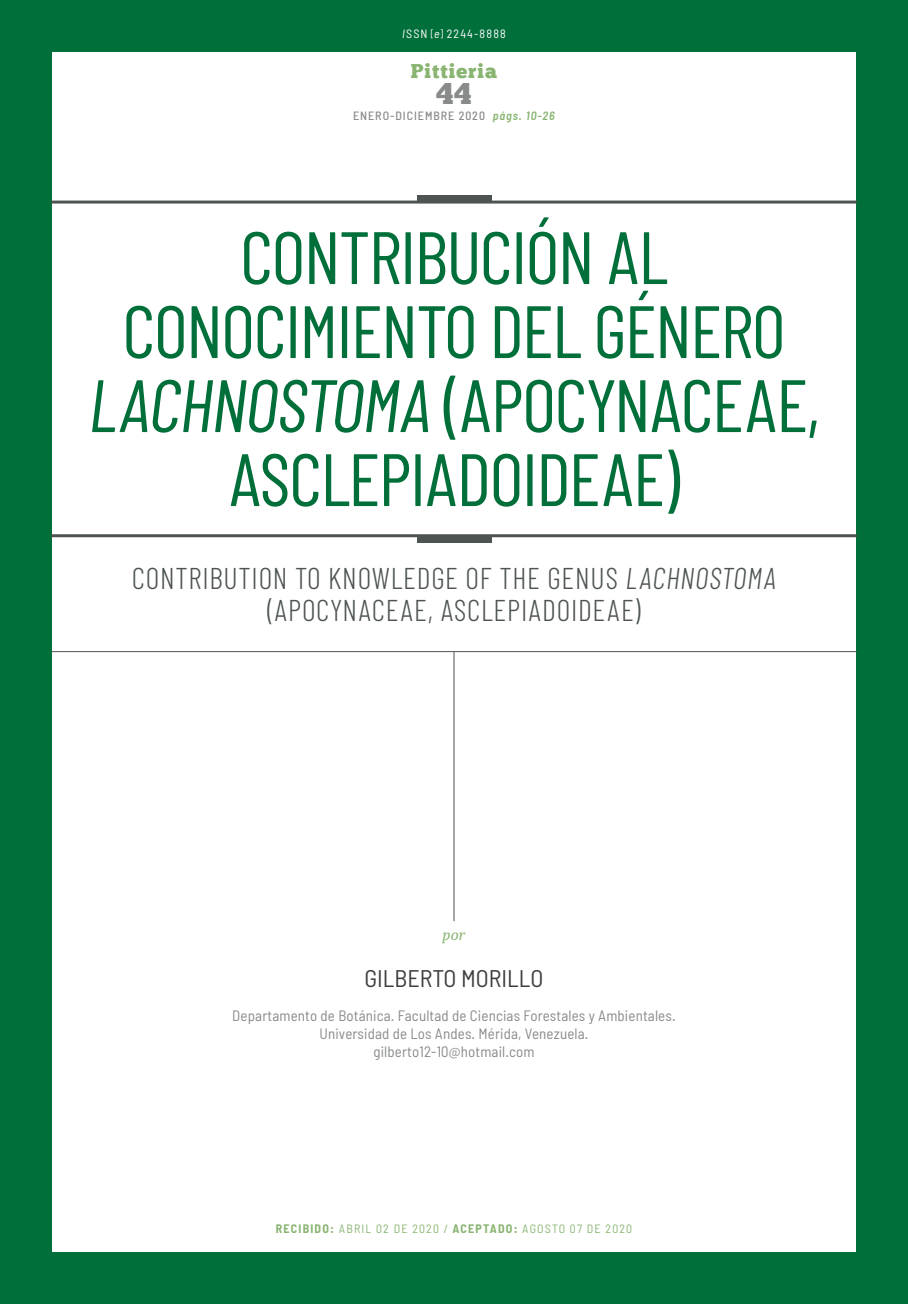
<style>
.page{position:relative;width:908px;height:1304px;background:#fff}
.page>*{position:absolute;margin:0;border:0;box-sizing:border-box;transform-origin:0 0}
.t1{font:74px/74px "Barlow Condensed";letter-spacing:-.02em;color:#006f3a;text-align:center}
.t2{font:300 30px/32px "Barlow Condensed";letter-spacing:.025em;color:#4d5451;text-align:center}
.t3{font:30px "Chunk Five";color:#898b8b}
.t4{font:semi-condensed 24px "Barlow";color:#3e3e3f}
.t5{font:20px "Chunk Five";letter-spacing:.05em;color:#89b571}
.t6{font:semi-condensed 15px/18px "Barlow";letter-spacing:.01em;color:#898b8b;text-align:center}
.t7{font:italic 14px "Noto Serif";color:#89b571}
.t8{font:semi-condensed 12px "Barlow";letter-spacing:.1em;color:#89b571}
.t9{font:500 semi-condensed 12px "Barlow";letter-spacing:.08em;color:#898b8b}
.t10{font:semi-condensed 12px "Barlow";letter-spacing:.1em;color:#fff}
.s1{font-style:italic}
.s2{font-size:10px}
.s3{font-weight:600;font-style:italic;color:#89b571}
.s4{font-weight:700}
</style>
<div class="page">
<div style="left:0;top:0;width:51px;height:1304px;background:#006f3a"></div>
<div style="left:856px;top:0;width:51px;height:1304px;background:#006f3a"></div>
<div style="left:0;top:1253px;width:907px;height:51px;background:#006f3a"></div>
<div style="left:0;top:0;width:907px;height:51px;background:#006f3a"></div>
<hr style="left:51px;top:201px;width:805px;height:3px;background:#4d5451">
<hr style="left:51px;top:534px;width:805px;height:3px;background:#4d5451">
<hr style="left:51px;top:651px;width:805px;height:1px;background:#4d5451">
<div style="left:416px;top:196px;width:75px;height:6px;background:#4d5451"></div>
<div style="left:416px;top:536px;width:75px;height:6px;background:#4d5451"></div>
<hr style="left:453px;top:652px;width:1px;height:269px;background:#4d5451">
<p class="t10" style="left:402px;top:26px;width:105px"><span class="s1">I</span>SSN <span class="s2">[</span><span class="s1">e</span><span class="s2">]</span> 2244-8888</p>
<h3 class="t5" style="left:410px;top:62px;width:88px">Pittieria</h3>
<h2 class="t3" style="left:436px;top:79px;width:37px">44</h2>
<p class="t9" style="left:353px;top:108px;width:203px">ENERO-DICIEMBRE 2020 <span class="s3">págs. 10-26</span></p>
<h1 class="t1" style="left:88px;top:218px;width:732px">CONTRIBUCIÓN AL<br>CONOCIMIENTO DEL GÉNERO<br><span class="s1">LACHNOSTOMA</span> (APOCYNACEAE,<br>ASCLEPIADOIDEAE)</h1>
<h2 class="t2" style="left:132px;top:562px;width:645px">CONTRIBUTION TO KNOWLEDGE OF THE GENUS <span class="s1">LACHNOSTOMA </span>(APOCYNACEAE, ASCLEPIADOIDEAE)</h2>
<p class="t7" style="left:442px;top:926px;width:24px">por</p>
<h3 class="t4" style="left:364px;top:963px;width:180px">GILBERTO MORILLO</h3>
<p class="t6" style="left:232px;top:1006px;width:444px">Departamento de Botánica. Facultad de Ciencias Forestales y Ambientales.<br>Universidad de Los Andes. Mérida, Venezuela.<br>gilberto12-10@hotmail.com</p>
<p class="t8" style="left:276px;top:1221px;width:357px"><span class="s4">RECIBIDO:</span> ABRIL 02 DE 2020 / <span class="s4">ACEPTADO:</span> AGOSTO 07 DE 2020</p>
</div>
